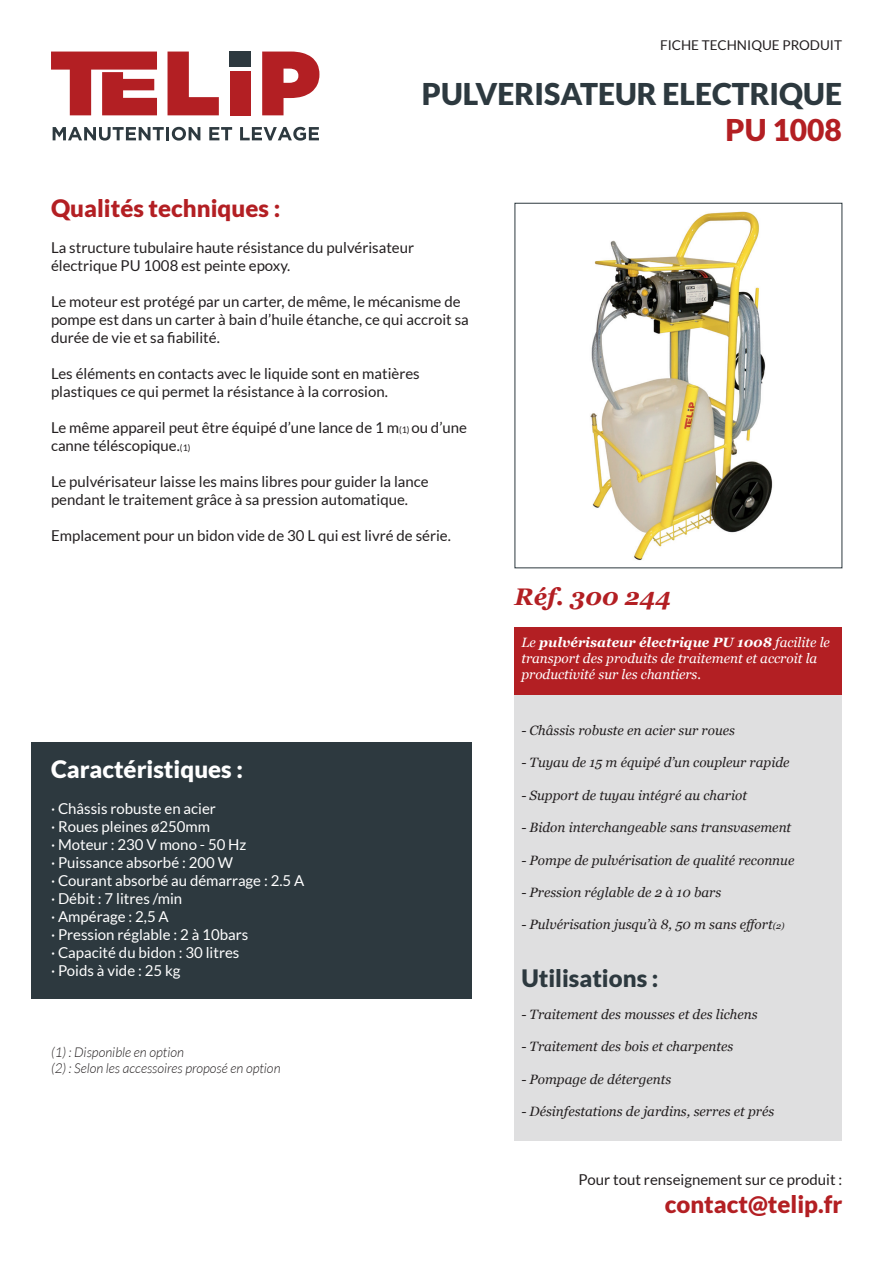
<style>
.page{position:relative;width:893px;height:1263px;background:#fff}
.page>*{position:absolute;margin:0;border:0;box-sizing:border-box;transform-origin:0 0}
.t1{font:900 30px "Lato";color:#2d393f}
.t2{font:900 30px "Lato";color:#b31f23}
.t3{font:900 24px "Lato";color:#b31f23}
.t4{font:900 24px "Lato";color:#fff}
.t5{font:900 24px "Lato";color:#2d393f}
.t6{font:italic 700 24px "Georgia";color:#b31f23}
.t7{font:15px/18px "Lato";color:#231f20}
.t8{font:15px/18px "Lato";color:#fff}
.t9{font:italic 13.5px "Georgia";color:#231f20}
.t10{font:italic 13.5px/16.2px "Georgia";color:#fff}
.t11{font:italic 300 13.5px/16.2px "Lato";color:#231f20}
.t12{font:13.5px "Lato";color:#231f20}
.s1{font-size:9px}
.s2{font-weight:700}
</style>
<div class="page">
<svg style="left:51px;top:52px;width:106px;height:63px"></svg>
<svg style="left:168px;top:52px;width:51px;height:63px"></svg>
<div style="left:230px;top:71px;width:21px;height:44px;background:#b31f23"></div>
<div style="left:230px;top:51px;width:21px;height:15px;background:#2d393f"></div>
<svg style="left:262px;top:52px;width:57px;height:63px"></svg>
<svg style="left:53px;top:127px;width:147px;height:14px"></svg>
<svg style="left:209px;top:127px;width:23px;height:13px"></svg>
<svg style="left:240px;top:127px;width:79px;height:14px"></svg>
<div style="left:514px;top:685px;width:328px;height:456px;background:#dfdfe0"></div>
<div style="left:514px;top:627px;width:328px;height:67px;background:#b31f23"></div>
<div style="left:32px;top:742px;width:440px;height:256px;background:#2d393f"></div>
<img style="left:590px;top:211px;width:183px;height:350px">
<p class="t12" style="left:660px;top:37px;width:183px">FICHE TECHNIQUE PRODUIT</p>
<h1 class="t1" style="left:422px;top:77px;width:421px">PULVERISATEUR ELECTRIQUE</h1>
<h1 class="t2" style="left:726px;top:113px;width:118px">PU 1008</h1>
<h2 class="t3" style="left:51px;top:194px;width:231px">Qualités techniques :</h2>
<p class="t7" style="left:51px;top:239px;width:365px">La structure tubulaire haute résistance du pulvérisateur électrique PU 1008 est peinte epoxy.</p>
<p class="t7" style="left:51px;top:293px;width:419px">Le moteur est protégé par un carter, de même, le mécanisme de pompe est dans un carter à bain d’huile étanche, ce qui accroit sa durée de vie et sa fiabilité.</p>
<p class="t7" style="left:51px;top:365px;width:370px">Les éléments en contacts avec le liquide sont en matières plastiques ce qui permet la résistance à la corrosion.</p>
<p class="t7" style="left:51px;top:419px;width:418px">Le même appareil peut être équipé d’une lance de 1 m<span class="s1">(1)</span> ou d’une canne téléscopique.<span class="s1">(1)</span></p>
<p class="t7" style="left:51px;top:473px;width:379px">Le pulvérisateur laisse les mains libres pour guider la lance pendant le traitement grâce à sa pression automatique.</p>
<p class="t7" style="left:51px;top:527px;width:401px">Emplacement pour un bidon vide de 30 L qui est livré de série.</p>
<h2 class="t4" style="left:51px;top:755px;width:194px">Caractéristiques :</h2>
<p class="t8" style="left:51px;top:800px;width:255px">· Châssis robuste en acier<br>· Roues pleines ø250mm<br>· Moteur : 230 V mono - 50 Hz<br>· Puissance absorbé : 200 W<br>· Courant absorbé au démarrage : 2.5 A · Débit : 7 litres /min<br>· Ampérage : 2,5 A<br>· Pression réglable : 2 à 10bars<br>· Capacité du bidon : 30 litres<br>· Poids à vide : 25 kg</p>
<p class="t11" style="left:51px;top:1045px;width:231px">(1) : Disponible en option<br>(2) : Selon les accessoires proposé en option</p>
<h2 class="t6" style="left:514px;top:581px;width:158px">Réf. 300 244</h2>
<p class="t10" style="left:521px;top:634px;width:310px">Le <span class="s2">pulvérisateur électrique PU 1008</span> facilite le transport des produits de traitement et accroit la productivité sur les chantiers.</p>
<p class="t9" style="left:521px;top:722px;width:215px">- Châssis robuste en acier sur roues</p>
<p class="t9" style="left:521px;top:754px;width:270px">- Tuyau de 15 m équipé d’un coupleur rapide</p>
<p class="t9" style="left:521px;top:787px;width:227px">- Support de tuyau intégré au chariot</p>
<p class="t9" style="left:521px;top:819px;width:271px">- Bidon interchangeable sans transvasement</p>
<p class="t9" style="left:521px;top:851px;width:275px">- Pompe de pulvérisation de qualité reconnue</p>
<p class="t9" style="left:521px;top:884px;width:201px">- Pression réglable de 2 à 10 bars</p>
<p class="t9" style="left:521px;top:916px;width:265px">- Pulvérisation jusqu’à 8, 50 m sans effort<span class="s1">(2)</span></p>
<h2 class="t5" style="left:521px;top:964px;width:139px">Utilisations :</h2>
<p class="t9" style="left:521px;top:1006px;width:238px">- Traitement des mousses et des lichens</p>
<p class="t9" style="left:521px;top:1038px;width:213px">- Traitement des bois et charpentes</p>
<p class="t9" style="left:521px;top:1070px;width:151px">- Pompage de détergents</p>
<p class="t9" style="left:521px;top:1103px;width:254px">- Désinfestations de jardins, serres et prés</p>
<p class="t7" style="left:579px;top:1170px;width:265px">Pour tout renseignement sur ce produit :</p>
<h2 class="t3" style="left:665px;top:1190px;width:179px">contact@telip.fr</h2>
</div>
